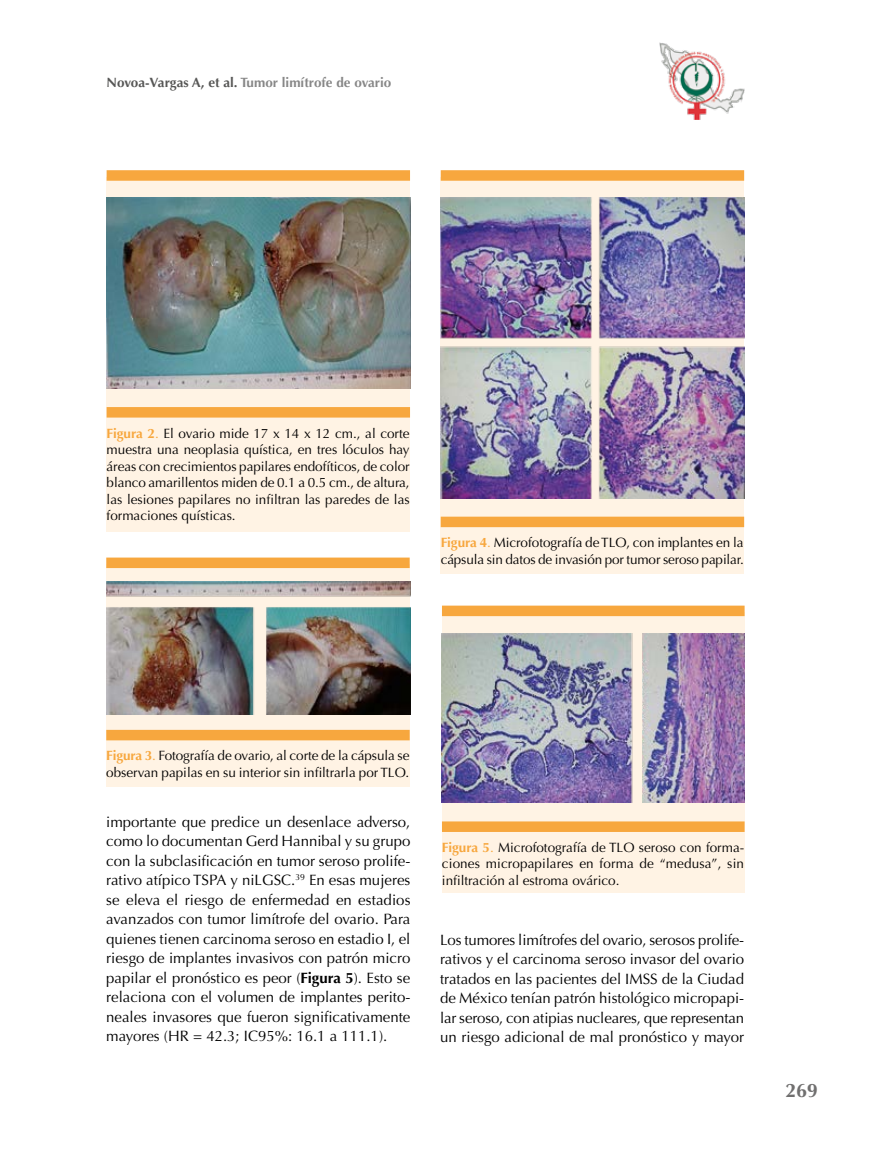
<style>
.page{position:relative;width:893px;height:1149px;background:#fff}
.page>*{position:absolute;margin:0;border:0;box-sizing:border-box;transform-origin:0 0}
.t1{font:700 19.5px "Optima";color:#706f6f}
.t2{font:15px/19.5px "Optima";color:#000;text-align:justify}
.t3{font:13.5px/16.5px "Optima";color:#000;text-align:justify}
.t4{font:700 13.5px "Optima";color:#878787}
.s1{color:#575756}
.s2{font-weight:700;color:#f7a73e}
.s3{color:#f7a73e}
.s4{font-weight:700}
</style>
<div class="page">
<div style="left:442px;top:612px;width:302px;height:280px;background:#fff3e4"></div>
<div style="left:441px;top:177px;width:303px;height:396px;background:#fff3e4"></div>
<div style="left:107px;top:177px;width:303px;height:354px;background:#fff3e4"></div>
<div style="left:106px;top:564px;width:304px;height:222px;background:#fff3e4"></div>
<div style="left:442px;top:821px;width:303px;height:10px;background:#f7a73e"></div>
<div style="left:441px;top:516px;width:303px;height:11px;background:#f7a73e"></div>
<div style="left:107px;top:407px;width:303px;height:10px;background:#f7a73e"></div>
<div style="left:106px;top:729px;width:304px;height:11px;background:#f7a73e"></div>
<div style="left:442px;top:605px;width:303px;height:11px;background:#f7a73e"></div>
<div style="left:441px;top:170px;width:303px;height:11px;background:#f7a73e"></div>
<div style="left:107px;top:170px;width:303px;height:11px;background:#f7a73e"></div>
<div style="left:106px;top:557px;width:304px;height:11px;background:#f7a73e"></div>
<img style="left:107px;top:197px;width:303px;height:192px">
<img style="left:107px;top:581px;width:303px;height:133px">
<img style="left:441px;top:197px;width:304px;height:301px">
<img style="left:442px;top:633px;width:303px;height:169px">
<img style="left:659px;top:43px;width:85px;height:76px">
<p class="t4" style="left:107px;top:75px;width:286px"><span class="s1">Novoa-Vargas A, et al.</span> Tumor limítrofe de ovario</p>
<p class="t3" style="left:107px;top:425px;width:305px"><span class="s2">Figura 2</span><span class="s3">.</span> El ovario mide 17 x 14 x 12 cm., al corte muestra una neoplasia quística, en tres lóculos hay áreas con crecimientos papilares endofíticos, de color blanco amarillentos miden de 0.1 a 0.5 cm., de altura, las lesiones papilares no infiltran las paredes de las formaciones quísticas.</p>
<p class="t3" style="left:441px;top:534px;width:305px"><span class="s2">Figura 4</span><span class="s3">.</span> Microfotografía de TLO, con implantes en la cápsula sin datos de invasión por tumor seroso papilar.</p>
<p class="t3" style="left:106px;top:747px;width:305px"><span class="s2">Figura 3</span><span class="s3">.</span> Fotografía de ovario, al corte de la cápsula se observan papilas en su interior sin infiltrarla por TLO.</p>
<p class="t2" style="left:106px;top:811px;width:306px">importante que predice un desenlace adverso, como lo documentan Gerd Hannibal y su grupo con la subclasificación en tumor seroso prolife&shy;rativo atípico TSPA y niLGSC.<sup>39</sup> En esas mujeres se eleva el riesgo de enfermedad en estadios avanzados con tumor limítrofe del ovario. Para quienes tienen carcinoma seroso en estadio I, el riesgo de implantes invasivos con patrón micro papilar el pronóstico es peor (<span class="s4">Figura 5</span>). Esto se relaciona con el volumen de implantes perito&shy;neales invasores que fueron significativamente mayores (HR = 42.3; IC95%: 16.1 a 111.1).</p>
<p class="t3" style="left:442px;top:839px;width:304px"><span class="s2">Figura 5</span><span class="s3">.</span> Microfotografía de TLO seroso con forma&shy;ciones micropapilares en forma de “medusa”, sin infiltración al estroma ovárico.</p>
<p class="t2" style="left:440px;top:929px;width:306px">Los tumores limítrofes del ovario, serosos prolife&shy;rativos y el carcinoma seroso invasor del ovario tratados en las pacientes del IMSS de la Ciudad de México tenían patrón histológico micropapi&shy;lar seroso, con atipias nucleares, que representan un riesgo adicional de mal pronóstico y mayor</p>
<h1 class="t1" style="left:785px;top:1079px;width:34px">269</h1>
</div>
